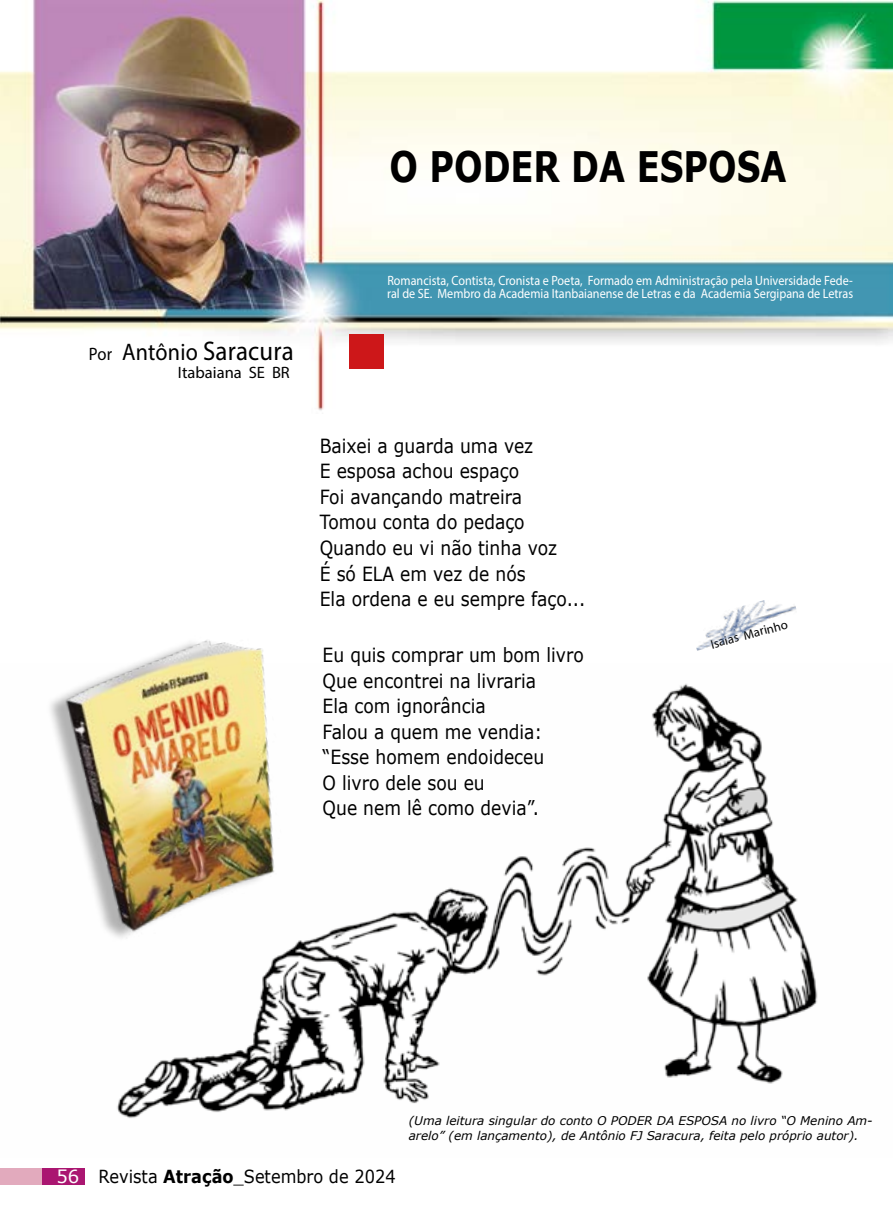
<style>
.page{position:relative;width:893px;height:1212px;background:#fff}
.page>*{position:absolute;margin:0;border:0;box-sizing:border-box;transform-origin:0 0}
.t1{font:700 42px "Verdana";color:#000;scale:.8 1}
.t2{font:27px "Myriad Pro";letter-spacing:.01em;color:#000;scale:.92 1}
.t3{font:19.5px/25.5px "Verdana";color:#000;scale:.88 1}
.t4{font:18px "Verdana";color:#000;scale:.9 1}
.t5{font:16.5px "Myriad Pro";color:#000}
.t6{font:13.5px/13.5px "Myriad Pro";color:#fff;scale:.9 1}
.t7{font:12.75px "Myriad Pro";color:#000}
.t8{font:italic 12px/15px "Verdana";color:#000}
.s1{font-size:18px}
.s2{font-size:24px}
.s3{color:#fff}
.s4{font-weight:700}
</style>
<div class="page">
<div style="left:0;top:1168px;width:43px;height:17px;background:#e2aabd"></div>
<div style="left:43px;top:1168px;width:42px;height:17px;background:#aa1671"></div>
<img style="left:117px;top:683px;width:701px;height:435px">
<img style="left:0;top:0;width:893px;height:411px">
<div style="left:349px;top:335px;width:34px;height:34px;background:#cd1719"></div>
<img style="left:50px;top:640px;width:273px;height:307px">
<img style="left:696px;top:600px;width:100px;height:51px">
<h1 class="t1" style="left:389px;top:137px;width:498px">O PODER DA ESPOSA</h1>
<h2 class="t2" style="left:89px;top:334px;width:224px"><span class="s1">Por</span> <span class="s2">Antônio</span> Saracura</h2>
<p class="t5" style="left:178px;top:363px;width:113px">Itabaiana SE BR</p>
<p class="t6" style="left:387px;top:273px;width:519px">Romancista, Contista, Cronista e Poeta, Formado em Administração pela Universidade Fede&shy;ral de SE. Membro da Academia Itanbaianense de Letras e da Academia Sergipana de Letras</p>
<p class="t3" style="left:320px;top:433px;width:303px">Baixei a guarda uma vez<br>E esposa achou espaço<br>Foi avançando matreira<br>Tomou conta do pedaço<br>Quando eu vi não tinha voz<br>É só ELA em vez de nós<br>Ela ordena e eu sempre faço...</p>
<p class="t3" style="left:323px;top:642px;width:298px">Eu quis comprar um bom livro<br>Que encontrei na livraria<br>Ela com ignorância<br>Falou a quem me vendia: “Esse homem endoideceu<br>O livro dele sou eu<br>Que nem lê como devia”.</p>
<p class="t7" style="left:709px;top:637px;width:81px;rotate:-15deg">Isaias Marinho</p>
<p class="t8" style="left:409px;top:1112px;width:465px">(Uma leitura singular do conto O PODER DA ESPOSA no livro “O Menino Am&shy;arelo” (em lançamento), de Antônio FJ Saracura, feita pelo próprio autor).</p>
<p class="t4" style="left:56px;top:1164px;width:378px"><span class="s3">56</span> Revista <span class="s4">Atração</span>_Setembro de 2024</p>
</div>
